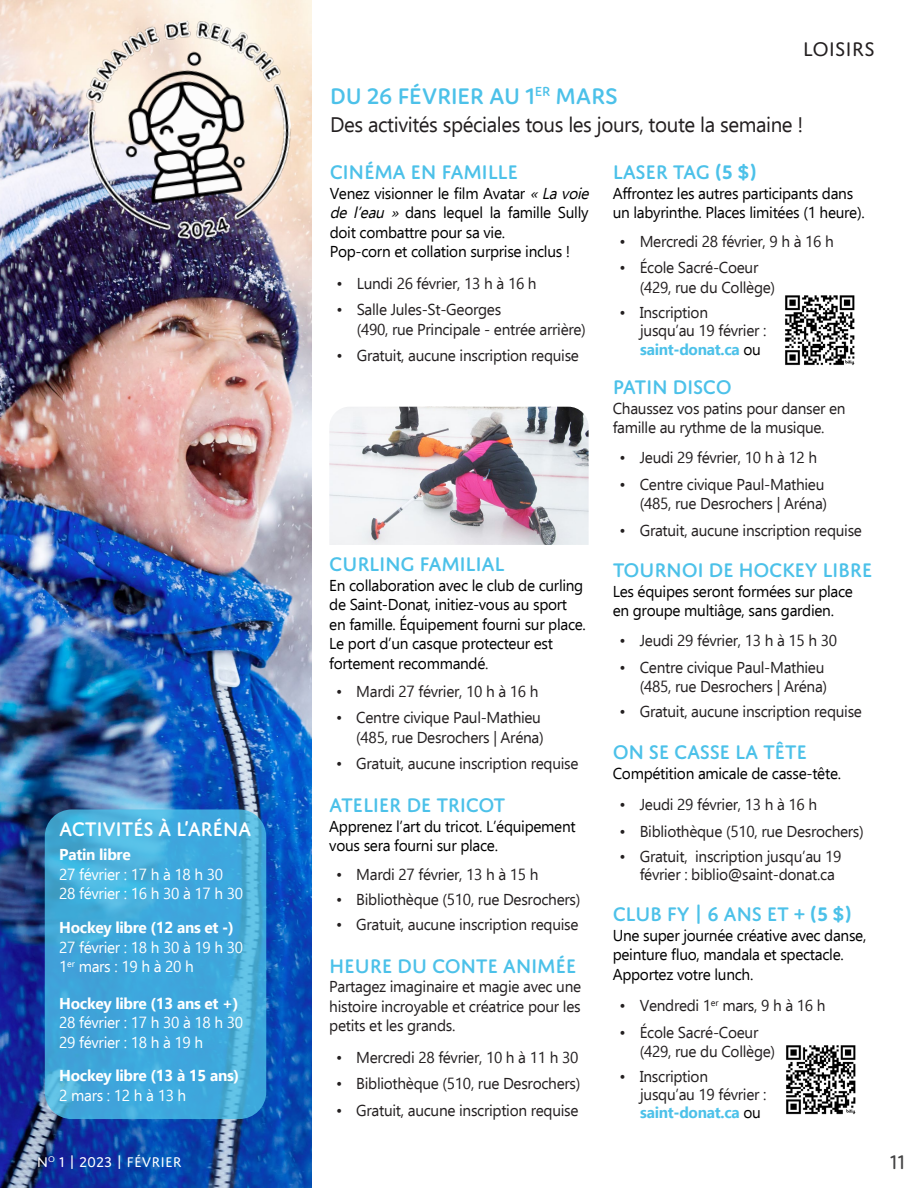
<style>
.page{position:relative;width:918px;height:1188px;background:#fff}
.page>*{position:absolute;margin:0;border:0;box-sizing:border-box;transform-origin:0 0}
.t1{font:600 24px "Domus";letter-spacing:.025em;color:#4cc1e9}
.t2{font:500 21px "Domus Titling";letter-spacing:-.02em;color:#4cc1e9}
.t3{font:21px "Ebrima";letter-spacing:-.02em;color:#231f20}
.t4{font:500 21px "Domus Titling";letter-spacing:-.02em;color:#fff}
.t5{font:21px "Domus Titling";color:#231f20}
.t6{font:21px "Domus Titling";color:#424243}
.t7{font:15.75px/19.5px "Ebrima";letter-spacing:-.02em;color:#231f20}
.t8{font:15.75px/19.5px "Ebrima";letter-spacing:-.02em;color:#000001}
.t9{font:15.75px "Ebrima";letter-spacing:-.02em;color:#fff}
.t10{font:700 15.75px "Ebrima";letter-spacing:-.02em;color:#fff}
.t11{font:700 15.75px "Ebrima";letter-spacing:-.02em;color:#4cc1e9}
.t12{font:15px "Domus Titling";color:#fff}
.s1{font-style:italic}
.s2{font-weight:600}
.s3{font-weight:400;color:#000001}
.s4{color:#231f20}
</style>
<div class="page">
<img style="left:0;top:0;width:311px;height:1188px">
<svg style="left:45px;top:809px;width:221px;height:310px;background:#43aadb"></svg>
<img style="left:74px;top:9px;width:231px;height:243px">
<img style="left:329px;top:407px;width:260px;height:138px">
<img style="left:785px;top:295px;width:70px;height:71px">
<img style="left:786px;top:1045px;width:70px;height:70px">
<p class="t4" style="left:59px;top:817px;width:194px">ACTIVITÉS À L’ARÉNA</p>
<p class="t10" style="left:59px;top:842px;width:73px">Patin libre</p>
<p class="t9" style="left:59px;top:862px;width:165px">27 février : 17 h à 18 h 30</p>
<p class="t9" style="left:59px;top:882px;width:185px">28 février : 16 h 30 à 17 h 30</p>
<p class="t10" style="left:59px;top:915px;width:176px">Hockey libre (12 ans et -)</p>
<p class="t9" style="left:59px;top:936px;width:185px">27 février : 18 h 30 à 19 h 30</p>
<p class="t9" style="left:59px;top:955px;width:136px">1<sup>er</sup> mars : 19 h à 20 h</p>
<p class="t10" style="left:59px;top:991px;width:181px">Hockey libre (13 ans et +)</p>
<p class="t9" style="left:59px;top:1011px;width:185px">28 février : 17 h 30 à 18 h 30</p>
<p class="t9" style="left:59px;top:1030px;width:145px">29 février : 18 h à 19 h</p>
<p class="t10" style="left:59px;top:1063px;width:181px">Hockey libre (13 à 15 ans)</p>
<p class="t9" style="left:59px;top:1084px;width:129px">2 mars : 12 h à 13 h</p>
<p class="t12" style="left:37px;top:1154px;width:147px">N<sup>O</sup> 1 | 2023 | FÉVRIER</p>
<p class="t5" style="left:803px;top:37px;width:73px">LOISIRS</p>
<p class="t1" style="left:330px;top:83px;width:289px">DU 26 FÉVRIER AU 1<sup>ER</sup> MARS</p>
<p class="t3" style="left:330px;top:109px;width:475px">Des activités spéciales tous les jours, toute la semaine !</p>
<p class="t2" style="left:330px;top:160px;width:190px">CINÉMA EN FAMILLE</p>
<p class="t8" style="left:330px;top:183px;width:265px">Venez visionner le film Avatar <span class="s1">«Lavoie de l’eau »</span> dans lequel la famille Sully doit combattre pour sa vie.</p>
<p class="t8" style="left:330px;top:242px;width:242px">Pop-corn et collation surprise inclus !</p>
<p class="t7" style="left:336px;top:273px;width:202px">• Lundi 26 février, 13 h à 16 h</p>
<p class="t7" style="left:357px;top:300px;width:231px;text-indent:-20px">• Salle Jules-St-Georges<br>(490, rue Principale - entrée arrière)</p>
<p class="t7" style="left:336px;top:346px;width:244px">• Gratuit, aucune inscription requise</p>
<p class="t2" style="left:613px;top:160px;width:146px">LASER TAG <span class="s2">(5 $)</span></p>
<p class="t8" style="left:613px;top:183px;width:254px">Affrontez les autres participants dans un labyrinthe. Places limitées (1 heure).</p>
<p class="t7" style="left:620px;top:231px;width:216px">• Mercredi 28 février, 9 h à 16 h</p>
<p class="t7" style="left:640px;top:258px;width:137px;text-indent:-20px">• École Sacré-Coeur (429, rue du Collège)</p>
<p class="t7" style="left:620px;top:302px;width:90px">• Inscription</p>
<p class="t7" style="left:640px;top:320px;width:128px">jusqu’au 19 février :</p>
<p class="t11" style="left:640px;top:337px;width:122px">saint-donat.ca <span class="s3">ou</span></p>
<p class="t2" style="left:613px;top:375px;width:121px">PATIN DISCO</p>
<p class="t7" style="left:613px;top:398px;width:234px">Chaussez vos patins pour danser en famille au rythme de la musique.</p>
<p class="t7" style="left:620px;top:448px;width:199px">• Jeudi 29 février, 10 h à 12 h</p>
<p class="t7" style="left:620px;top:474px;width:209px;text-align:right">• Centre civique Paul-Mathieu (485, rue Desrochers | Aréna)</p>
<p class="t7" style="left:620px;top:520px;width:244px">• Gratuit, aucune inscription requise</p>
<p class="t2" style="left:613px;top:559px;width:261px">TOURNOI DE HOCKEY LIBRE</p>
<p class="t8" style="left:613px;top:581px;width:242px">Les équipes seront formées sur place en groupe multiâge, sans gardien.</p>
<p class="t7" style="left:620px;top:631px;width:219px">• Jeudi 29 février, 13 h à 15 h 30</p>
<p class="t7" style="left:620px;top:657px;width:209px;text-align:right">• Centre civique Paul-Mathieu (485, rue Desrochers | Aréna)</p>
<p class="t7" style="left:620px;top:702px;width:244px">• Gratuit, aucune inscription requise</p>
<p class="t2" style="left:613px;top:740px;width:196px">ON SE CASSE LA TÊTE</p>
<p class="t8" style="left:613px;top:763px;width:230px">Compétition amicale de casse-tête.</p>
<p class="t7" style="left:620px;top:794px;width:199px">• Jeudi 29 février, 13 h à 16 h</p>
<p class="t7" style="left:620px;top:821px;width:246px">• Bibliothèque (510, rue Desrochers)</p>
<p class="t7" style="left:640px;top:846px;width:203px;line-height:18px;text-indent:-20px">• Gratuit, inscription jusqu’au 19 février : biblio@saint-donat.ca</p>
<p class="t2" style="left:613px;top:902px;width:241px">CLUB FY | 6 ANS ET + <span class="s2">(5 $)</span></p>
<p class="t8" style="left:613px;top:925px;width:255px">Une super journée créative avec danse, peinture fluo, mandala et spectacle.<br>Apportez votre lunch.</p>
<p class="t7" style="left:620px;top:995px;width:208px">• Vendredi 1<sup>er</sup> mars, 9 h à 16 h</p>
<p class="t7" style="left:640px;top:1022px;width:137px;text-indent:-20px">• École Sacré-Coeur (429, rue du Collège)</p>
<p class="t7" style="left:620px;top:1066px;width:90px">• Inscription</p>
<p class="t7" style="left:640px;top:1084px;width:128px">jusqu’au 19 février :</p>
<p class="t11" style="left:640px;top:1100px;width:122px">saint-donat.ca <span class="s3">ou</span></p>
<p class="t2" style="left:329px;top:553px;width:177px">CURLING FAMILIAL</p>
<p class="t8" style="left:329px;top:575px;width:258px">En collaboration avec le club de curling de Saint-Donat, initiez-vous au sport en famille. Équipement fourni sur place.<br>Le port d’un casque protecteur est fortement recommandé<span class="s4">.</span></p>
<p class="t7" style="left:336px;top:681px;width:204px">• Mardi 27 février, 10 h à 16 h</p>
<p class="t7" style="left:336px;top:707px;width:209px;text-align:right">• Centre civique Paul-Mathieu (485, rue Desrochers | Aréna)</p>
<p class="t7" style="left:336px;top:753px;width:244px">• Gratuit, aucune inscription requise</p>
<p class="t2" style="left:329px;top:793px;width:178px">ATELIER DE TRICOT</p>
<p class="t8" style="left:329px;top:816px;width:248px">Apprenez l’art du tricot. L’équipement vous sera fourni sur place.</p>
<p class="t7" style="left:336px;top:864px;width:204px">• Mardi 27 février, 13 h à 15 h</p>
<p class="t7" style="left:336px;top:889px;width:246px">• Bibliothèque (510, rue Desrochers)</p>
<p class="t7" style="left:336px;top:914px;width:244px">• Gratuit, aucune inscription requise</p>
<p class="t2" style="left:329px;top:954px;width:249px">HEURE DU CONTE ANIMÉE</p>
<p class="t7" style="left:329px;top:976px;width:253px;text-align:justify">Partagez imaginaire et magie avec une histoire incroyable et créatrice pour les petits et les grands.</p>
<p class="t7" style="left:336px;top:1047px;width:244px">• Mercredi 28 février, 10 h à 11 h 30</p>
<p class="t7" style="left:336px;top:1073px;width:246px">• Bibliothèque (510, rue Desrochers)</p>
<p class="t7" style="left:336px;top:1100px;width:244px">• Gratuit, aucune inscription requise</p>
<p class="t6" style="left:890px;top:1150px;width:17px">11</p>
</div>
